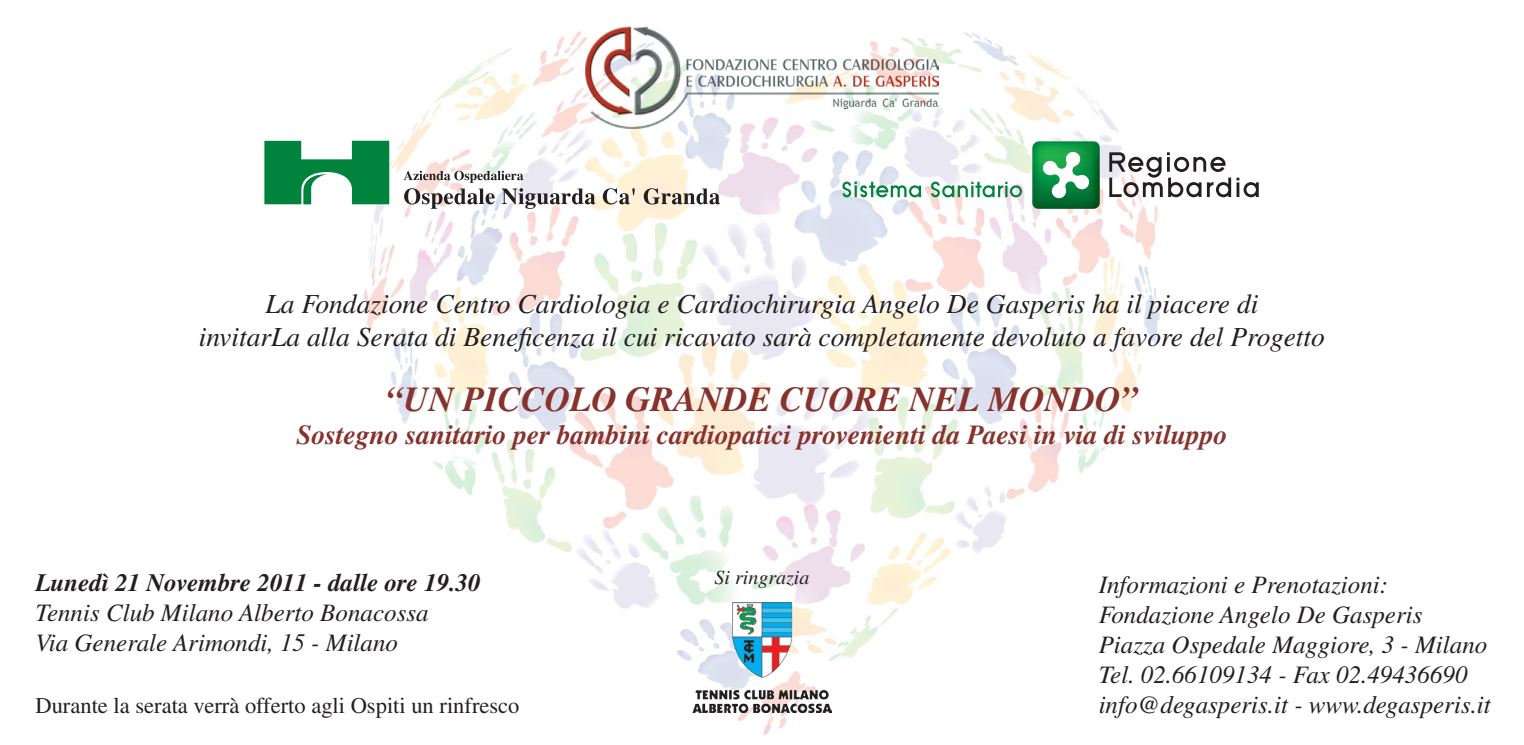
<style>
.page{position:relative;width:1524px;height:745px;background:#fff}
.page>*{position:absolute;margin:0;border:0;box-sizing:border-box;transform-origin:0 0}
.t1{font:italic 700 35px "Times";color:#87322d}
.t2{font:italic 27.5px "Times";color:#231f20}
.t3{font:italic 700 27.5px "Times";color:#87322d}
.t4{font:italic 25px "Times";color:#231f20}
.t5{font:italic 700 25px "Times";color:#231f20}
.t6{font:22.5px "Times";color:#231f20}
.t7{font:italic 20px "Times";color:#231f20}
</style>
<div class="page">
<img style="left:361px;top:26px;width:799px;height:709px">
<svg style="left:404px;top:171px;width:191px;height:38px"></svg>
<svg style="left:603px;top:188px;width:32px;height:16px"></svg>
<svg style="left:644px;top:188px;width:76px;height:16px"></svg>
<svg style="left:264px;top:141px;width:125px;height:63px"></svg>
<img style="left:1032px;top:141px;width:67px;height:68px">
<svg style="left:1042px;top:151px;width:48px;height:48px"></svg>
<svg style="left:1109px;top:152px;width:149px;height:45px"></svg>
<svg style="left:842px;top:181px;width:79px;height:16px"></svg>
<svg style="left:931px;top:181px;width:91px;height:16px"></svg>
<img style="left:585px;top:27px;width:353px;height:101px">
<img style="left:692px;top:602px;width:140px;height:110px">
<p class="t2" style="left:266px;top:289px;width:994px">La Fondazione Centro Cardiologia e Cardiochirurgia Angelo De Gasperis ha il piacere di</p>
<p class="t2" style="left:199px;top:322px;width:1127px">invitarLa alla Serata di Beneficenza il cui ricavato sarà completamente devoluto a favore del Progetto</p>
<p class="t1" style="left:386px;top:378px;width:753px">“UN PICCOLO GRANDE CUORE NEL MONDO”</p>
<p class="t3" style="left:296px;top:418px;width:932px">Sostegno sanitario per bambini cardiopatici provenienti da Paesi in via di sviluppo</p>
<p class="t5" style="left:35px;top:567px;width:447px">Lunedì 21 Novembre 2011 - dalle ore 19.30</p>
<p class="t4" style="left:35px;top:598px;width:395px">Tennis Club Milano Alberto Bonacossa</p>
<p class="t4" style="left:35px;top:628px;width:364px">Via Generale Arimondi, 15 - Milano</p>
<p class="t6" style="left:35px;top:692px;width:485px">Durante la serata verrà offerto agli Ospiti un rinfresco</p>
<p class="t7" style="left:714px;top:566px;width:96px">Si ringrazia</p>
<p class="t4" style="left:1098px;top:570px;width:291px">Informazioni e Prenotazioni:</p>
<p class="t4" style="left:1098px;top:600px;width:325px">Fondazione Angelo De Gasperis</p>
<p class="t4" style="left:1098px;top:630px;width:390px">Piazza Ospedale Maggiore, 3 - Milano</p>
<p class="t4" style="left:1098px;top:660px;width:370px">Tel. 02.66109134 - Fax 02.49436690</p>
<p class="t4" style="left:1098px;top:690px;width:394px">info@degasperis.it - www.degasperis.it</p>
</div>
